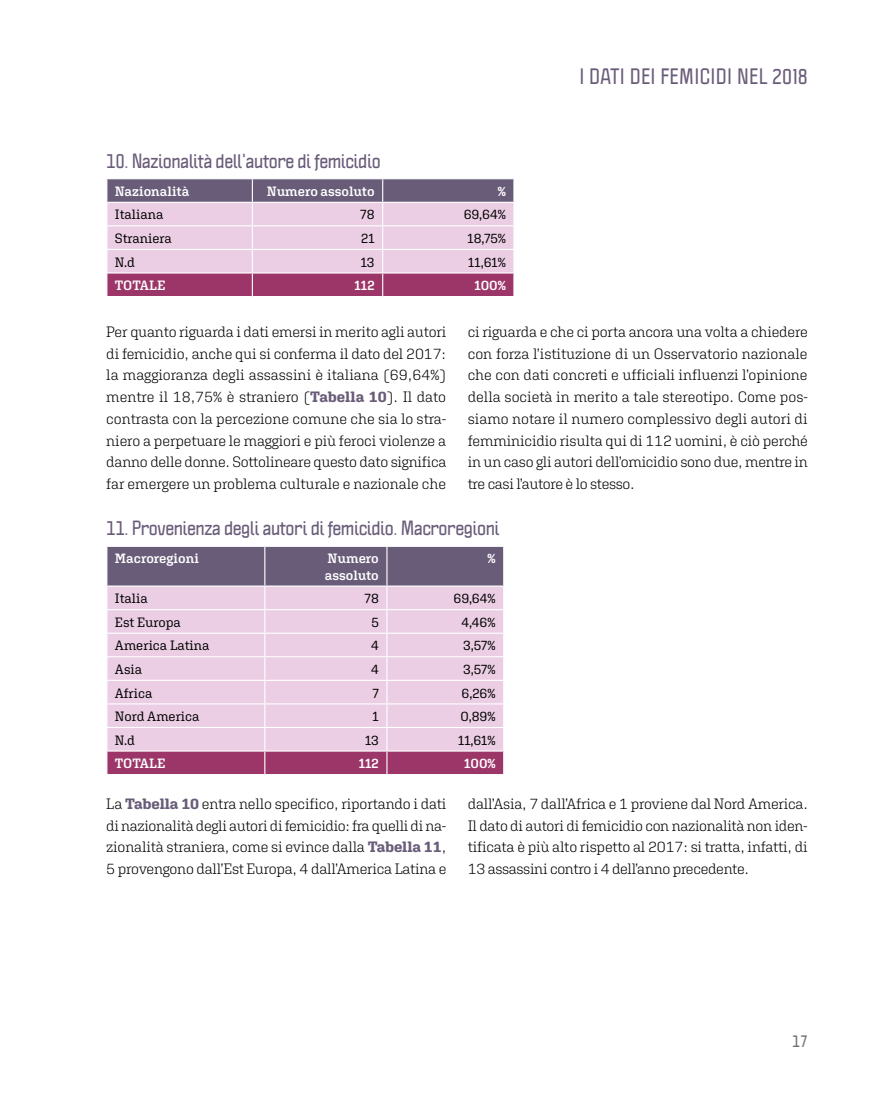
<style>
.page{position:relative;width:893px;height:1106px;background:#fff}
.page>*{position:absolute;margin:0;border:0;box-sizing:border-box;transform-origin:0 0}
.t1{font:700 19.5px "Politica";letter-spacing:.02em;color:#695c79}
.t2{font:700 18px "Politica";letter-spacing:-.02em;color:#695c79}
.t3{font:300 15px/21.8px "Aglet Slab";letter-spacing:-.02em;color:#000;text-align:justify}
.t4{font:700 15px "Politica";color:#706f6f}
.t5{font:13.5px "Aglet Slab";color:#000}
.t6{font:600 13.5px/16.2px "Aglet Slab";letter-spacing:-.005em;color:#fff}
.s1{font-weight:700;color:#695c79}
</style>
<div class="page">
<svg style="left:106px;top:179px;width:408px;height:117px;background:#c49db9"></svg>
<hr style="left:252px;top:202px;width:131px;height:1px;background:#fff">
<hr style="left:383px;top:202px;width:131px;height:1px;background:#fff">
<svg style="left:106px;top:546px;width:398px;height:228px;background:#ceaec7"></svg>
<h1 class="t1" style="left:579px;top:61px;width:230px">I DATI DEI FEMICIDI NEL 2018</h1>
<p class="t2" style="left:106px;top:147px;width:276px">10. Nazionalità dell’autore di femicidio</p>
<p class="t6" style="left:115px;top:183px;width:76px">Nazionalità</p>
<p class="t6" style="left:267px;top:183px;width:109px">Numero assoluto</p>
<p class="t6" style="left:498px;top:183px;width:10px">%</p>
<p class="t5" style="left:115px;top:207px;width:50px">Italiana</p>
<p class="t5" style="left:360px;top:207px;width:16px">78</p>
<p class="t5" style="left:464px;top:207px;width:44px">69,64%</p>
<p class="t5" style="left:115px;top:230px;width:58px">Straniera</p>
<p class="t5" style="left:361px;top:230px;width:15px">21</p>
<p class="t5" style="left:468px;top:230px;width:40px">18,75%</p>
<p class="t5" style="left:115px;top:254px;width:21px">N.d</p>
<p class="t5" style="left:361px;top:254px;width:15px">13</p>
<p class="t5" style="left:468px;top:254px;width:39px">11,61%</p>
<p class="t6" style="left:115px;top:277px;width:52px">TOTALE</p>
<p class="t6" style="left:355px;top:277px;width:22px">112</p>
<p class="t6" style="left:474px;top:277px;width:33px">100%</p>
<p class="t3" style="left:106px;top:320px;width:342px">Per quanto riguarda i dati emersi in merito agli autori di femicidio, anche qui si conferma il dato del 2017: la maggioranza degli assassini è italiana (69,64%) mentre il 18,75% è straniero (<span class="s1">Tabella 10</span>). Il dato contrasta con la percezione comune che sia lo stra&shy;niero a perpetuare le maggiori e più feroci violenze a danno delle donne. Sottolineare questo dato significa far emergere un problema culturale e nazionale che</p>
<p class="t3" style="left:468px;top:320px;width:342px">ci riguarda e che ci porta ancora una volta a chiedere con forza l’istituzione di un Osservatorio nazionale che con dati concreti e ufficiali influenzi l’opinione della società in merito a tale stereotipo. Come pos&shy;siamo notare il numero complessivo degli autori di femminicidio risulta qui di 112 uomini, è ciò perché in un caso gli autori dell’omicidio sono due, mentre in tre casi l’autore è lo stesso.</p>
<p class="t2" style="left:106px;top:515px;width:395px">11. Provenienza degli autori di femicidio. Macroregioni</p>
<p class="t6" style="left:115px;top:550px;width:86px">Macroregioni</p>
<p class="t6" style="left:325px;top:550px;width:55px">Numero assoluto</p>
<p class="t6" style="left:488px;top:550px;width:10px">%</p>
<p class="t5" style="left:115px;top:590px;width:34px">Italia</p>
<p class="t5" style="left:364px;top:590px;width:16px">78</p>
<p class="t5" style="left:454px;top:590px;width:44px">69,64%</p>
<p class="t5" style="left:115px;top:614px;width:68px">Est Europa</p>
<p class="t5" style="left:371px;top:614px;width:9px">5</p>
<p class="t5" style="left:461px;top:614px;width:36px">4,46%</p>
<p class="t5" style="left:115px;top:637px;width:96px">America Latina</p>
<p class="t5" style="left:371px;top:637px;width:9px">4</p>
<p class="t5" style="left:463px;top:637px;width:34px">3,57%</p>
<p class="t5" style="left:115px;top:661px;width:29px">Asia</p>
<p class="t5" style="left:371px;top:661px;width:9px">4</p>
<p class="t5" style="left:463px;top:661px;width:34px">3,57%</p>
<p class="t5" style="left:115px;top:685px;width:39px">Africa</p>
<p class="t5" style="left:372px;top:685px;width:8px">7</p>
<p class="t5" style="left:462px;top:685px;width:36px">6,26%</p>
<p class="t5" style="left:115px;top:708px;width:86px">Nord America</p>
<p class="t5" style="left:373px;top:708px;width:8px">1</p>
<p class="t5" style="left:461px;top:708px;width:37px">0,89%</p>
<p class="t5" style="left:115px;top:732px;width:21px">N.d</p>
<p class="t5" style="left:365px;top:732px;width:15px">13</p>
<p class="t5" style="left:458px;top:732px;width:39px">11,61%</p>
<p class="t6" style="left:115px;top:755px;width:52px">TOTALE</p>
<p class="t6" style="left:359px;top:755px;width:22px">112</p>
<p class="t6" style="left:464px;top:755px;width:33px">100%</p>
<p class="t3" style="left:106px;top:792px;width:342px">La <span class="s1">Tabella 10</span> entra nello specifico, riportando i dati di nazionalità degli autori di femicidio: fra quelli di na&shy;zionalità straniera, come si evince dalla <span class="s1">Tabella 11</span>, 5 provengono dall’Est Europa, 4 dall’America Latina e</p>
<p class="t3" style="left:468px;top:792px;width:342px">dall’Asia, 7 dall’Africa e 1 proviene dal Nord America.<br>Il dato di autori di femicidio con nazionalità non iden&shy;tificata è più alto rispetto al 2017: si tratta, infatti, di 13 assassini contro i 4 dell’anno precedente.</p>
<p class="t4" style="left:792px;top:1029px;width:17px">17</p>
</div>
